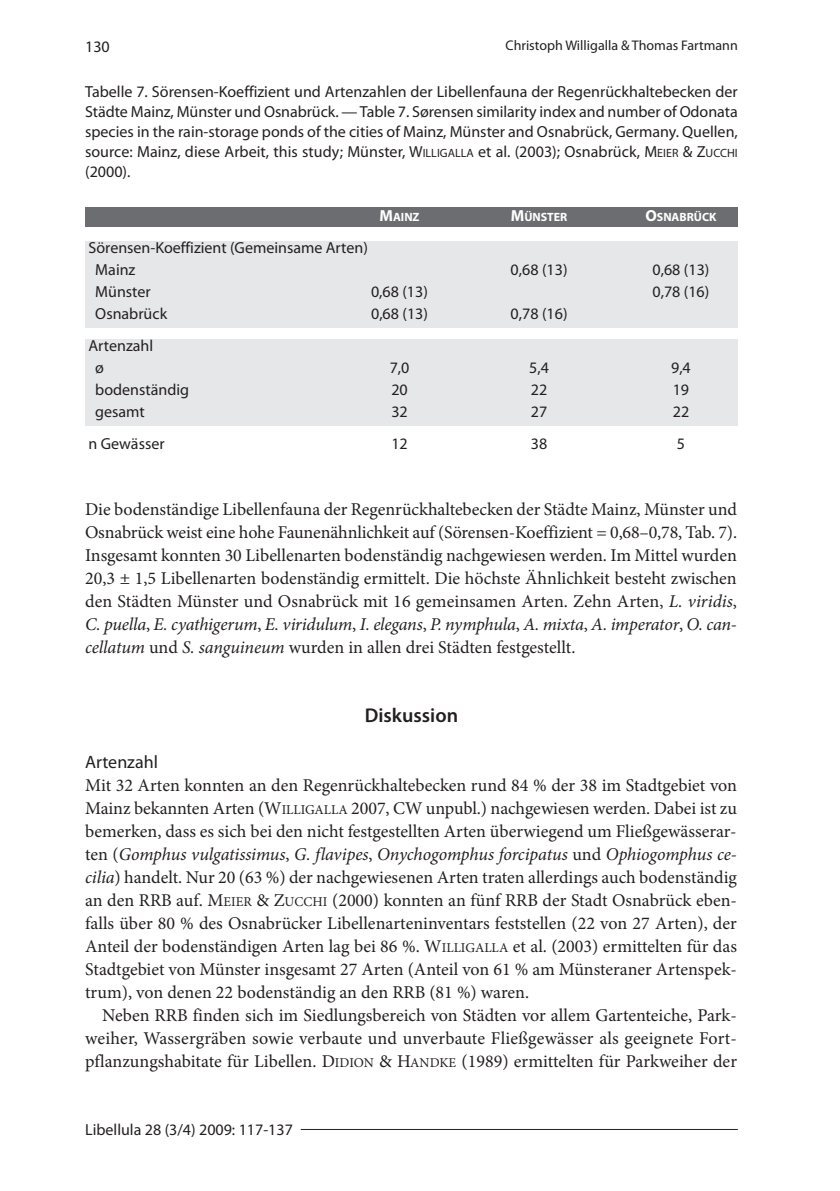
<style>
.page{position:relative;width:840px;height:1191px;background:#fff}
.page>*{position:absolute;margin:0;border:0;box-sizing:border-box;transform-origin:0 0}
.t1{font:600 20px "Myriad Pro";color:#231f20}
.t2{font:18px/23px "Minion Pro";color:#231f20;text-align:justify}
.t3{font:18px "Myriad Pro";color:#231f20}
.t4{font:16px/20px "Myriad Pro";color:#231f20}
.t5{font:14px "Myriad Pro";color:#231f20}
.t6{font:700 12px "Myriad Pro";color:#fff}
.s1{font-size:12px}
.s2{font-size:16px}
.s3{font-style:italic}
.s4{font-size:13.6px}
</style>
<div class="page">
<hr style="left:300px;top:1129px;width:437px;height:1px;background:#231f20">
<div style="left:85px;top:207px;width:652px;height:20px;background:#6c6d70"></div>
<div style="left:85px;top:241px;width:652px;height:86px;background:#e6e7e9"></div>
<div style="left:85px;top:339px;width:652px;height:86px;background:#e6e7e9"></div>
<p class="t5" style="left:505px;top:40px;width:234px">Christoph Willigalla &amp; Thomas Fartmann</p>
<p class="t4" style="left:85px;top:38px;width:26px">130</p>
<p class="t4" style="left:85px;top:83px;width:654px;text-align:justify">Tabelle 7. Sörensen-Koeffizient und Artenzahlen der Libellenfauna der Regenrückhaltebecken der Städte Mainz, Münster und Osnabrück. — Table 7. Sørensen similarity index and number of Odonata species in the rain-storage ponds of the cities of Mainz, Münster and Osnabrück, Germany. Quellen, source: Mainz, diese Arbeit, this study; Münster, W<span class="s1">ILLIGALLA</span> et al. (2003); Osnabrück, M<span class="s1">EIER</span> &amp; Z<span class="s1">UCCHI </span>(2000).</p>
<p class="t6" style="left:379px;top:210px;width:41px"><span class="s2">M</span>AINZ</p>
<p class="t6" style="left:510px;top:210px;width:58px"><span class="s2">M</span>ÜNSTER</p>
<p class="t6" style="left:645px;top:210px;width:73px"><span class="s2">O</span>SNABRÜCK</p>
<p class="t4" style="left:95px;top:238px;width:274px;line-height:22px;text-indent:-7px">Sörensen-Koeffizient (Gemeinsame Arten)<br>Mainz</p>
<p class="t4" style="left:510px;top:261px;width:58px">0,68 (13)</p>
<p class="t4" style="left:652px;top:261px;width:58px">0,68 (13)</p>
<p class="t4" style="left:95px;top:283px;width:57px">Münster</p>
<p class="t4" style="left:371px;top:283px;width:58px">0,68 (13)</p>
<p class="t4" style="left:652px;top:283px;width:58px">0,78 (16)</p>
<p class="t4" style="left:95px;top:305px;width:73px">Osnabrück</p>
<p class="t4" style="left:371px;top:305px;width:58px">0,68 (13)</p>
<p class="t4" style="left:510px;top:305px;width:58px">0,78 (16)</p>
<p class="t4" style="left:95px;top:336px;width:59px;line-height:22px;text-indent:-7px">Artenzahl ø</p>
<p class="t4" style="left:389px;top:359px;width:21px">7,0</p>
<p class="t4" style="left:529px;top:359px;width:21px">5,4</p>
<p class="t4" style="left:670px;top:359px;width:21px">9,4</p>
<p class="t4" style="left:95px;top:381px;width:95px">bodenständig</p>
<p class="t4" style="left:391px;top:381px;width:18px">20</p>
<p class="t4" style="left:530px;top:381px;width:18px">22</p>
<p class="t4" style="left:672px;top:381px;width:18px">19</p>
<p class="t4" style="left:95px;top:403px;width:51px">gesamt</p>
<p class="t4" style="left:391px;top:403px;width:18px">32</p>
<p class="t4" style="left:530px;top:403px;width:18px">27</p>
<p class="t4" style="left:672px;top:403px;width:18px">22</p>
<p class="t4" style="left:88px;top:435px;width:78px">n Gewässer</p>
<p class="t4" style="left:391px;top:435px;width:18px">12</p>
<p class="t4" style="left:530px;top:435px;width:18px">38</p>
<p class="t4" style="left:676px;top:435px;width:10px">5</p>
<p class="t2" style="left:85px;top:499px;width:653px">Die bodenständige Libellenfauna der Regenrückhaltebecken der Städte Mainz, Münster und Osnabrück weist eine hohe Faunenähnlichkeit auf (Sörensen-Koeffizient = 0,68–0,78, Tab. 7).<br>Insgesamt konnten 30 Libellenarten bodenständig nachgewiesen werden. Im Mittel wurden 20,3 ± 1,5 Libellenarten bodenständig ermittelt. Die höchste Ähnlichkeit besteht zwischen den Städten Münster und Osnabrück mit 16 gemeinsamen Arten. Zehn Arten, <span class="s3">L. viridis</span>, <span class="s3">C. puella</span>, <span class="s3">E. cyathigerum</span>, <span class="s3">E. viridulum</span>, <span class="s3">I. elegans</span>, <span class="s3">P. nymphula</span>, <span class="s3">A. mixta</span>, <span class="s3">A. imperator</span>, <span class="s3">O. can&shy;cellatum</span> und <span class="s3">S. sanguineum</span> wurden in allen drei Städten festgestellt.</p>
<p class="t1" style="left:364px;top:708px;width:95px">Diskussion</p>
<p class="t3" style="left:85px;top:755px;width:74px">Artenzahl</p>
<p class="t2" style="left:85px;top:775px;width:653px">Mit 32 Arten konnten an den Regenrückhaltebecken rund 84 % der 38 im Stadtgebiet von Mainz bekannten Arten (W<span class="s4">ILLIGALLA</span> 2007, CW unpubl.) nachgewiesen werden. Dabei ist zu bemerken, dass es sich bei den nicht festgestellten Arten überwiegend um Fließgewässerar&shy;ten (<span class="s3">Gomphus vulgatissimus</span>, <span class="s3">G. flavipes</span>, <span class="s3">Onychogomphus forcipatus</span> und <span class="s3">Ophiogomphus ce&shy;cilia</span>) handelt. Nur 20 (63 %) der nachgewiesenen Arten traten allerdings auch bodenständig an den RRB auf. M<span class="s4">EIER</span> &amp; Z<span class="s4">UCCHI</span> (2000) konnten an fünf RRB der Stadt Osnabrück eben&shy;falls über 80 % des Osnabrücker Libellenarteninventars feststellen (22 von 27 Arten), der Anteil der bodenständigen Arten lag bei 86 %. W<span class="s4">ILLIGALLA</span> et al. (2003) ermittelten für das Stadtgebiet von Münster insgesamt 27 Arten (Anteil von 61 % am Münsteraner Artenspek&shy;trum), von denen 22 bodenständig an den RRB (81 %) waren.</p>
<p class="t2" style="left:85px;top:1005px;width:653px;text-indent:17px">Neben RRB finden sich im Siedlungsbereich von Städten vor allem Gartenteiche, Park&shy;weiher, Wassergräben sowie verbaute und unverbaute Fließgewässer als geeignete Fort&shy;pflanzungshabitate für Libellen. D<span class="s4">IDION</span> &amp; H<span class="s4">ANDKE</span> (1989) ermittelten für Parkweiher der</p>
<p class="t4" style="left:85px;top:1121px;width:209px">Libellula 28 (3/4) 2009: 117-137</p>
</div>
